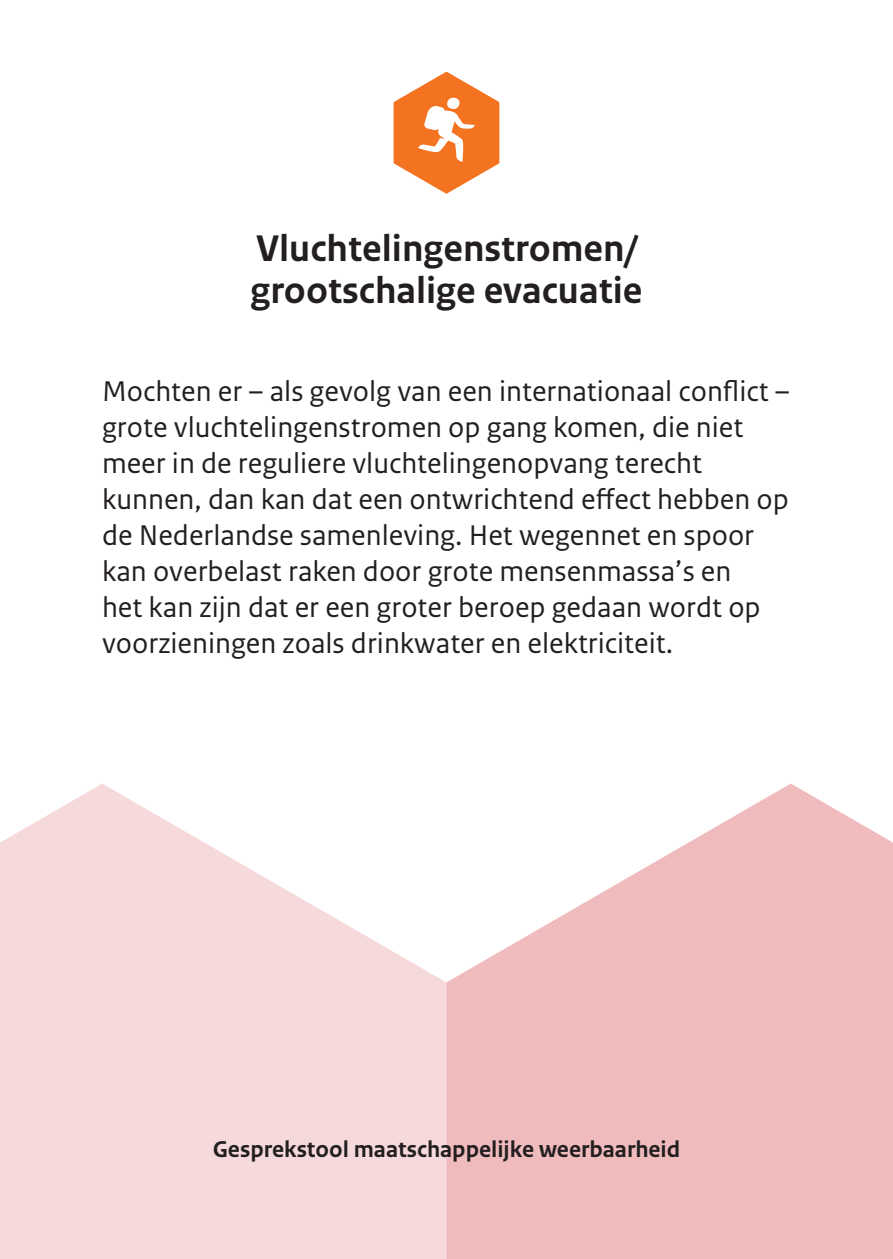
<style>
.page{position:relative;width:893px;height:1259px;background:#fff}
.page>*{position:absolute;margin:0;border:0;box-sizing:border-box;transform-origin:0 0}
.tool_-_V___titel{font:700 39px/42px "Rijksoverheid Sans Text";color:#231f20}
.tool_-_V___platte_tekst{font:30px/36px "Rijksoverheid Sans Text";color:#231f20}
.t1{font:700 24px "Rijksoverheid Sans Text";color:#231f20}
</style>
<div class="page">
<svg style="left:446px;top:783px;width:447px;height:476px;fill:#f0bbbc"></svg>
<svg style="left:0;top:784px;width:446px;height:475px;fill:#f6dadb"></svg>
<svg style="left:0;top:784px;width:102px;height:198px;background:#f7dfe0"></svg>
<svg style="left:791px;top:783px;width:102px;height:199px;fill:#f0bbbc"></svg>
<svg style="left:393px;top:72px;width:107px;height:122px"></svg>
<p class="tool_-_V___titel" style="left:250px;top:228px;width:393px">Vluchtelingenstromen/ grootschalige evacuatie</p>
<p class="tool_-_V___platte_tekst" style="left:102px;top:374px;width:689px">Mochten er – als gevolg van een internationaal conflict – grote vluchtelingenstromen op gang komen, die niet meer in de reguliere vluchtelingenopvang terecht kunnen, dan kan dat een ontwrichtend effect hebben op de Nederlandse samenleving. Het wegennet en spoor kan overbelast raken door grote mensenmassa’s en<br>het kan zijn dat er een groter beroep gedaan wordt op voorzieningen zoals drinkwater en elektriciteit.</p>
<p class="t1" style="left:213px;top:1135px;width:469px">Gesprekstool maatschappelijke weerbaarheid</p>
</div>
